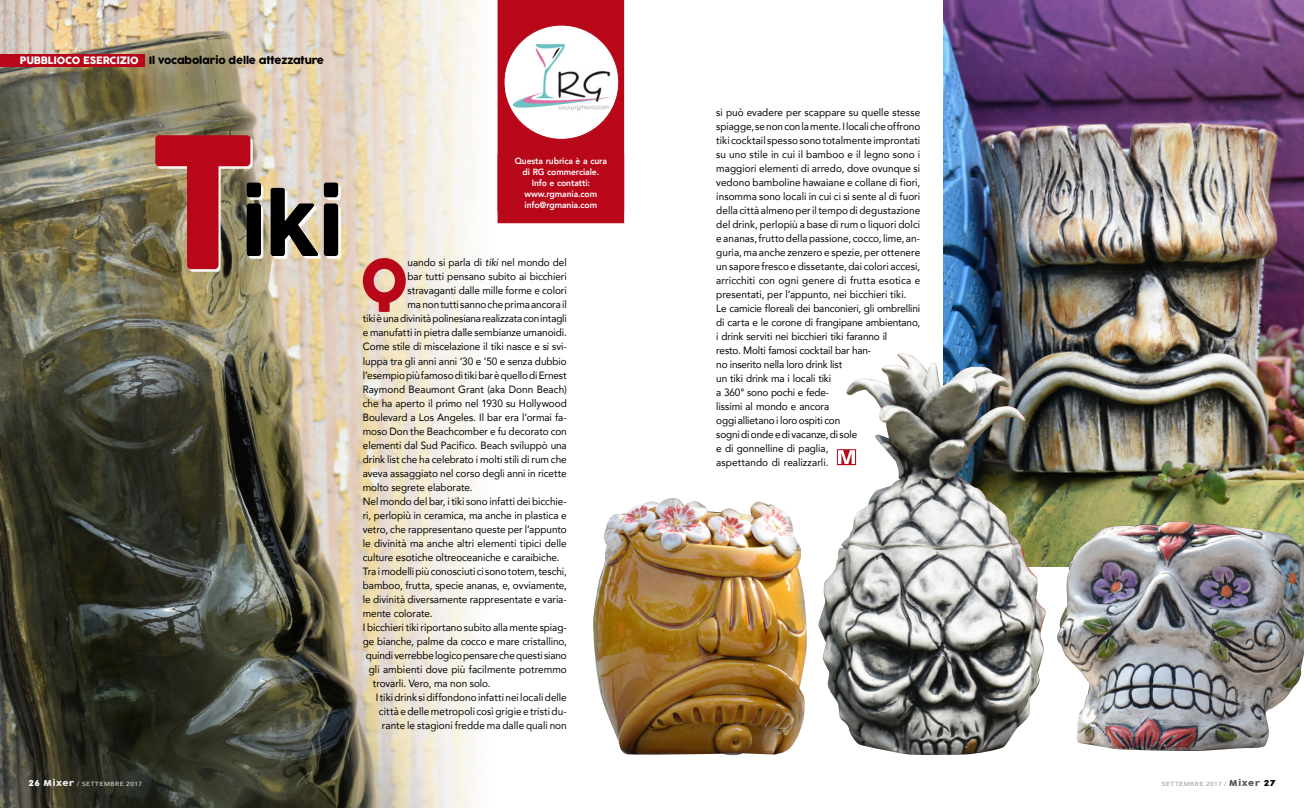
<style>
.page{position:relative;width:1304px;height:808px;background:#fff}
.page>*{position:absolute;margin:0;border:0;box-sizing:border-box;transform-origin:0 0}
._02_titolo{font:82.7px "COCOGOOSE";color:#000;scale:.9 1}
.TESTO_-_Capolettera{font:59.1px "COCOGOOSE";color:#b80718;scale:.95 1}
.TESTO{font:10.5px/14px "Avenir";letter-spacing:-.005em;color:#000;text-align:justify;scale:.95 1}
.TESTO_-_Capolettera-2{font:10.5px/14px "Avenir";letter-spacing:-.005em;color:#000;text-align:right;scale:.95 1}
.t1{font:10px "COCOGOOSE";letter-spacing:-.015em;color:#000}
.BOX_testo{font:800 9px/11px "Avenir";letter-spacing:-.01em;color:#fff;text-align:center;scale:.95 1}
.t2{font:500 6px "Avenir";letter-spacing:.075em;color:#9c9e9f;scale:1.1 1}
.t3{font:500 6px "Avenir";letter-spacing:.075em;color:#d9dadb;scale:1.1 1}
.s1{color:#fff}
.s2{font-size:180.3px;color:#b80718}
.s3{font-family:"COCOGOOSE";font-weight:400;font-size:8px;color:#fff}
.s4{font-family:"COCOGOOSE";font-weight:400;font-size:8px;color:#eceded}
.s5{font-style:italic}
.s6{font-family:"COCOGOOSE";font-weight:400;font-size:8px;color:#58585a}
.s7{font-family:"COCOGOOSE";font-weight:400;font-size:8px;color:#000}
</style>
<div class="page">
<img style="left:0;top:0;width:478px;height:808px">
<div style="left:0;top:54px;width:145px;height:13px;background:#b80718"></div>
<div style="left:158px;top:138px;width:183px;height:134px;background:#fff;opacity:.9"></div>
<div style="left:498px;top:0;width:126px;height:223px;background:#b80718"></div>
<div style="left:504px;top:25px;width:115px;height:114px;background:#fff;border-radius:50%"></div>
<img style="left:513px;top:28px;width:98px;height:99px">
<div style="left:498px;top:154px;width:126px;height:57px;border:1px solid #b80718"></div>
<img style="left:944px;top:0;width:360px;height:566px">
<img style="left:593px;top:498px;width:214px;height:258px">
<img style="left:1056px;top:521px;width:248px;height:230px">
<img style="left:818px;top:353px;width:229px;height:402px">
<p class="t1" style="left:20px;top:53px;width:306px"><span class="s1">PUBBLIOCO ESERCIZIO</span> Il vocabolario delle attezzature</p>
<p class="_02_titolo" style="left:149px;top:164px;width:217px"><span class="s2">T</span>iki</p>
<p class="t3" style="left:28px;top:778px;width:105px"><span class="s3">26</span> <span class="s4">Mixer</span> / SETTEMBRE 2017</p>
<p class="BOX_testo" style="left:515px;top:155px;width:99px">Questa rubrica è a cura di RG commerciale.</p>
<p class="BOX_testo" style="left:532px;top:177px;width:63px">Info e contatti:</p>
<p class="BOX_testo" style="left:524px;top:188px;width:78px">www.rgmania.com</p>
<p class="BOX_testo" style="left:525px;top:199px;width:78px">info@rgmania.com</p>
<p class="TESTO_-_Capolettera" style="left:360px;top:237px;width:52px">Q</p>
<p class="TESTO_-_Capolettera-2" style="left:363px;top:255px;width:216px">uando si parla di <span class="s5">tiki</span> nel mondo del<br>bar tutti pensano subito ai bicchieri stravaganti dalle mille forme e colori<br>ma non tutti sanno che prima ancora il<br>tiki è una divinità polinesiana realizzata con intagli e manufatti in pietra dalle sembianze umanoidi.</p>
<p class="TESTO" style="left:363px;top:339px;width:216px">Come stile di miscelazione il tiki nasce e si svi&shy;luppa tra gli anni anni ’30 e ’50 e senza dubbio l’esempio più famoso di tiki bar è quello di Ernest Raymond Beaumont Grant (aka Donn Beach) che ha aperto il primo nel 1930 su Hollywood Boulevard a Los Angeles. Il bar era l’ormai fa&shy;moso Don the Beachcomber e fu decorato con elementi dal Sud Pacifico. Beach sviluppò una drink list che ha celebrato i molti stili di rum che aveva assaggiato nel corso degli anni in ricette molto segrete elaborate.</p>
<p class="TESTO" style="left:363px;top:493px;width:216px">Nel mondo del bar, i tiki sono infatti dei bicchie&shy;ri, perlopiù in ceramica, ma anche in plastica e vetro, che rappresentano queste per l’appunto le divinità ma anche altri elementi tipici delle culture esotiche oltreoceaniche e caraibiche.</p>
<p class="TESTO" style="left:363px;top:563px;width:216px">Tra i modelli più conosciuti ci sono totem, teschi, bamboo, frutta, specie ananas, e, ovviamente, le divinità diversamente rappresentate e varia&shy;mente colorate.</p>
<p class="TESTO" style="left:363px;top:619px;width:216px">I bicchieri tiki riportano subito alla mente spiag-</p>
<p class="TESTO" style="left:363px;top:633px;width:216px">ge bianche, palme da cocco e mare cristallino,</p>
<p class="TESTO" style="left:366px;top:647px;width:213px">quindi verrebbe logico pensare che questi siano</p>
<p class="TESTO" style="left:369px;top:661px;width:210px">gli ambienti dove più facilmente potremmo</p>
<p class="TESTO" style="left:373px;top:675px;width:126px">trovarli. Vero, ma non solo.</p>
<p class="TESTO" style="left:376px;top:689px;width:203px">I tiki drink si diffondono infatti nei locali delle città e delle metropoli così grigie e tristi du&shy;rante le stagioni fredde ma dalle quali non</p>
<p class="TESTO" style="left:716px;top:105px;width:216px">si può evadere per scappare su quelle stesse spiagge, se non con la mente. I locali che offrono tiki cocktail spesso sono totalmente improntati su uno stile in cui il bamboo e il legno sono i maggiori elementi di arredo, dove ovunque si vedono bamboline hawaiane e collane di fiori, insomma sono locali in cui ci si sente al di fuori della città almeno per il tempo di degustazione del drink, perlopiù a base di rum o liquori dolci e ananas, frutto della passione, cocco, lime, an&shy;guria, ma anche zenzero e spezie, per ottenere un sapore fresco e dissetante, dai colori accesi, arricchiti con ogni genere di frutta esotica e presentati, per l’appunto, nei bicchieri tiki.</p>
<p class="TESTO" style="left:716px;top:301px;width:216px;text-align:left">Le camicie floreali dei banconieri, gli ombrellini di carta e le corone di frangipane ambientano, i drink serviti nei bicchieri tiki faranno il<br>resto. Molti famosi cocktail bar han-<br>no inserito nella loro drink list<br>un tiki drink ma i locali tiki<br>a 360° sono pochi e fede-<br>lissimi al mondo e ancora<br>oggi allietano i loro ospiti con<br>sogni di onde e di vacanze, di sole<br>e di gonnelline di paglia,<br>aspettando di realizzarli.</p>
<p class="t2" style="left:1162px;top:778px;width:105px">SETTEMBRE 2017 / <span class="s6">Mixer</span> <span class="s7">27</span></p>
</div>
